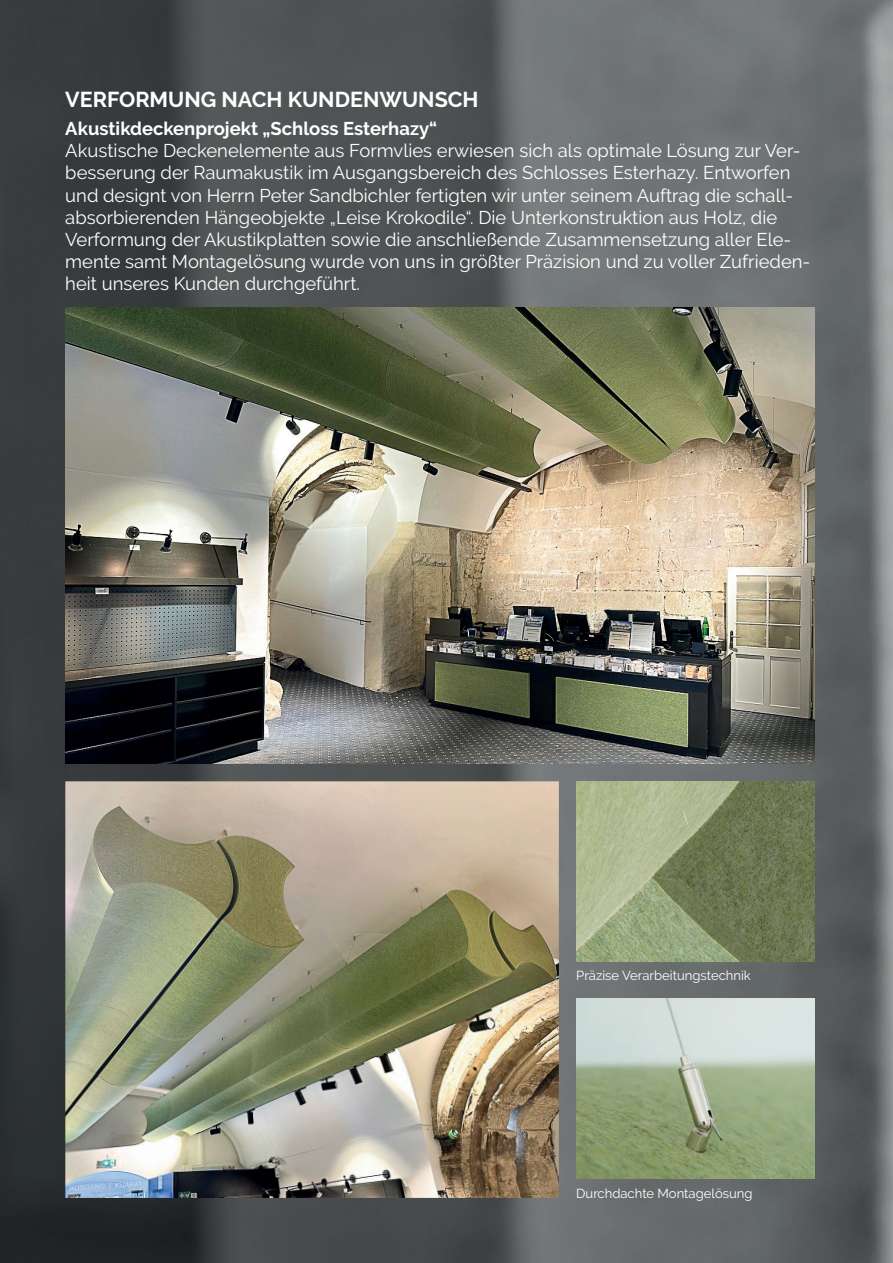
<style>
.page{position:relative;width:893px;height:1263px;background:#fff}
.page>*{position:absolute;margin:0;border:0;box-sizing:border-box;transform-origin:0 0}
.t1{font:700 21.45px "Raleway";color:#fff}
.t2{font:18.45px/22px "Raleway";color:#fff}
.t3{font:700 18.45px "Raleway";color:#fff}
.t4{font:13.05px "Raleway";color:#fff}
</style>
<div class="page">
<img style="left:0;top:0;width:893px;height:1263px">
<svg style="left:880px;top:995px;width:13px;height:268px;background:#7e8182"></svg>
<img style="left:65px;top:307px;width:749px;height:457px">
<img style="left:65px;top:781px;width:494px;height:417px">
<img style="left:576px;top:998px;width:238px;height:180px">
<img style="left:576px;top:781px;width:238px;height:180px">
<p class="t1" style="left:65px;top:88px;width:415px">VERFORMUNG NACH KUNDENWUNSCH</p>
<p class="t3" style="left:65px;top:118px;width:373px">Akustikdeckenprojekt „Schloss Esterhazy“</p>
<p class="t2" style="left:65px;top:140px;width:746px">Akustische Deckenelemente aus Formvlies erwiesen sich als optimale Lösung zur Ver&shy;besserung der Raumakustik im Ausgangsbereich des Schlosses Esterhazy. Entworfen und designt von Herrn Peter Sandbichler fertigten wir unter seinem Auftrag die schall&shy;absorbierenden Hängeobjekte „Leise Krokodile“. Die Unterkonstruktion aus Holz, die Verformung der Akustikplatten sowie die anschließende Zusammensetzung aller Ele&shy;mente samt Montagelösung wurde von uns in größter Präzision und zu voller Zufrieden&shy;heit unseres Kunden durchgeführt.</p>
<p class="t4" style="left:576px;top:968px;width:176px">Präzise Verarbeitungstechnik</p>
<p class="t4" style="left:576px;top:1185px;width:178px">Durchdachte Montagelösung</p>
</div>
